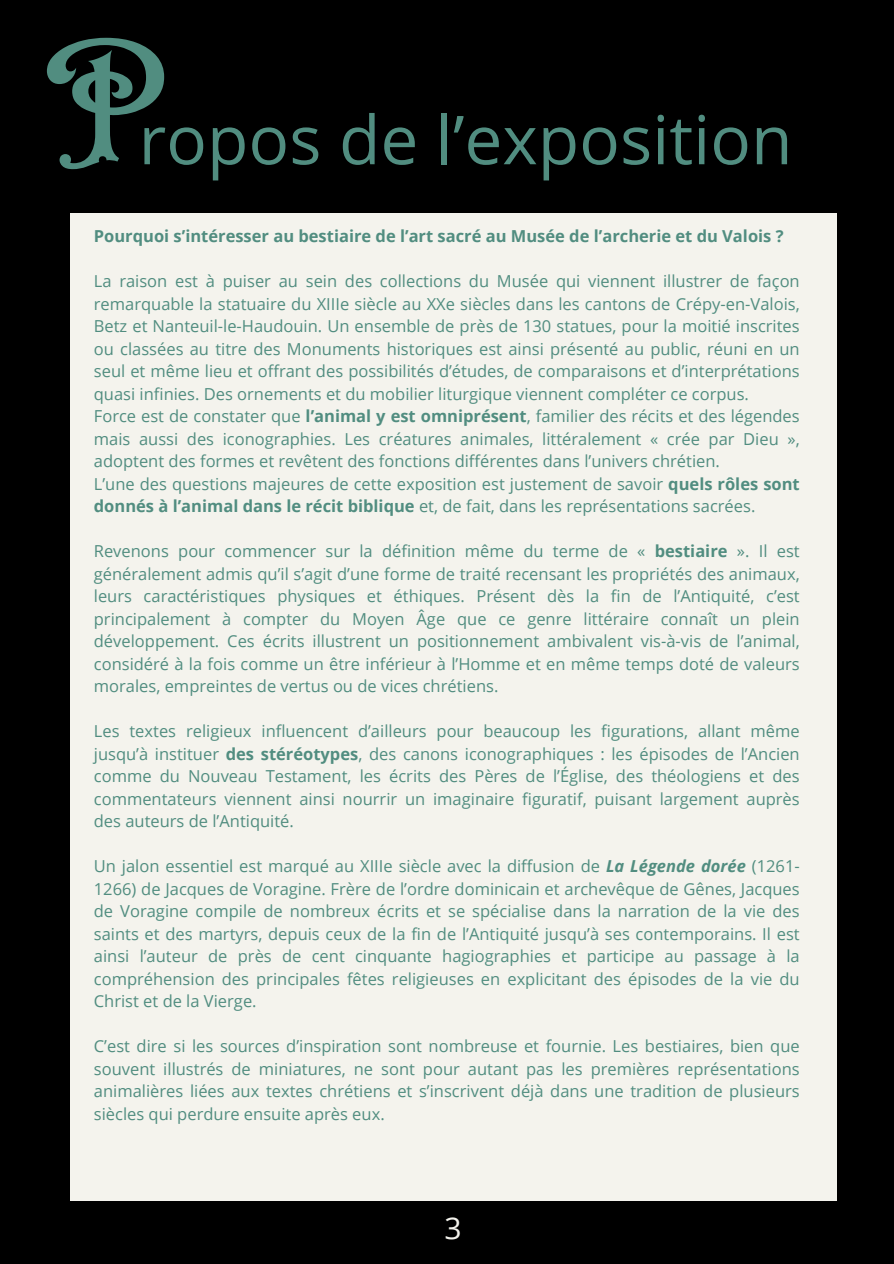
<style>
.page{position:relative;width:894px;height:1264px;background:#fff}
.page>*{position:absolute;margin:0;border:0;box-sizing:border-box;transform-origin:0 0}
.t1{font:152.1px "EFCO Brookshire";color:#518d80}
.t2{font:67.5px "Open Sans";color:#518d80}
.t3{font:30px "Open Sans";color:#f4f3ed}
.t4{font:16.5px/22.5px "Open Sans";color:#518d80;text-align:justify}
.t5{font:700 16.5px "Open Sans";color:#518d80}
.s1{font-weight:700}
.s2{font-weight:700;font-style:italic}
</style>
<div class="page">
<div style="left:0;top:0;width:893px;height:1263px;background:#000"></div>
<div style="left:70px;top:213px;width:766px;height:987px;background:#f4f3ed"></div>
<h1 class="t1" style="left:45px;top:7px;width:125px">P</h1>
<h2 class="t2" style="left:139px;top:93px;width:655px">ropos de l’exposition</h2>
<p class="t5" style="left:94px;top:224px;width:691px">Pourquoi s’intéresser au bestiaire de l’art sacré au Musée de l’archerie et du Valois ?</p>
<p class="t4" style="left:94px;top:269px;width:707px;text-align:left">La raison est à puiser au sein des collections du Musée qui viennent illustrer de façon remarquable la statuaire du XIIIe siècle au XXe siècles dans les cantons de Crépy-en-Valois, Betz et Nanteuil-le-Haudouin. Un ensemble de près de 130 statues, pour la moitié inscrites ou classées au titre des Monuments historiques est ainsi présenté au public, réuni en un seul et même lieu et offrant des possibilités d’études, de comparaisons et d’interprétations quasi infinies. Des ornements et du mobilier liturgique viennent compléter ce corpus.<br>Force est de constater que <span class="s1">l’animal y est omniprésent</span>, familier des récits et des légendes mais aussi des iconographies. Les créatures animales, littéralement « crée par Dieu », adoptent des formes et revêtent des fonctions différentes dans l’univers chrétien.<br>L’une des questions majeures de cette exposition est justement de savoir <span class="s1">quels rôles sont donnés à l’animal dans le récit biblique</span> et, de fait, dans les représentations sacrées.</p>
<p class="t4" style="left:94px;top:539px;width:707px">Revenons pour commencer sur la définition même du terme de « <span class="s1">bestiaire</span> ». Il est généralement admis qu’il s’agit d’une forme de traité recensant les propriétés des animaux, leurs caractéristiques physiques et éthiques. Présent dès la fin de l’Antiquité, c’est principalement à compter du Moyen Âge que ce genre littéraire connaît un plein développement. Ces écrits illustrent un positionnement ambivalent vis-à-vis de l’animal, considéré à la fois comme un être inférieur à l’Homme et en même temps doté de valeurs morales, empreintes de vertus ou de vices chrétiens.</p>
<p class="t4" style="left:94px;top:719px;width:707px">Les textes religieux influencent d’ailleurs pour beaucoup les figurations, allant même jusqu’à instituer <span class="s1">des stéréotypes</span>, des canons iconographiques : les épisodes de l’Ancien comme du Nouveau Testament, les écrits des Pères de l’Église, des théologiens et des commentateurs viennent ainsi nourrir un imaginaire figuratif, puisant largement auprès des auteurs de l’Antiquité.</p>
<p class="t4" style="left:94px;top:854px;width:707px">Un jalon essentiel est marqué au XIIIe siècle avec la diffusion de <span class="s2">La Légende dorée</span> (1261- 1266) de Jacques de Voragine. Frère de l’ordre dominicain et archevêque de Gênes, Jacques de Voragine compile de nombreux écrits et se spécialise dans la narration de la vie des saints et des martyrs, depuis ceux de la fin de l’Antiquité jusqu’à ses contemporains. Il est ainsi l’auteur de près de cent cinquante hagiographies et participe au passage à la compréhension des principales fêtes religieuses en explicitant des épisodes de la vie du Christ et de la Vierge.</p>
<p class="t4" style="left:94px;top:1034px;width:707px">C’est dire si les sources d’inspiration sont nombreuse et fournie. Les bestiaires, bien que souvent illustrés de miniatures, ne sont pour autant pas les premières représentations animalières liées aux textes chrétiens et s’inscrivent déjà dans une tradition de plusieurs siècles qui perdure ensuite après eux.</p>
<h3 class="t3" style="left:444px;top:1207px;width:19px">3</h3>
</div>
